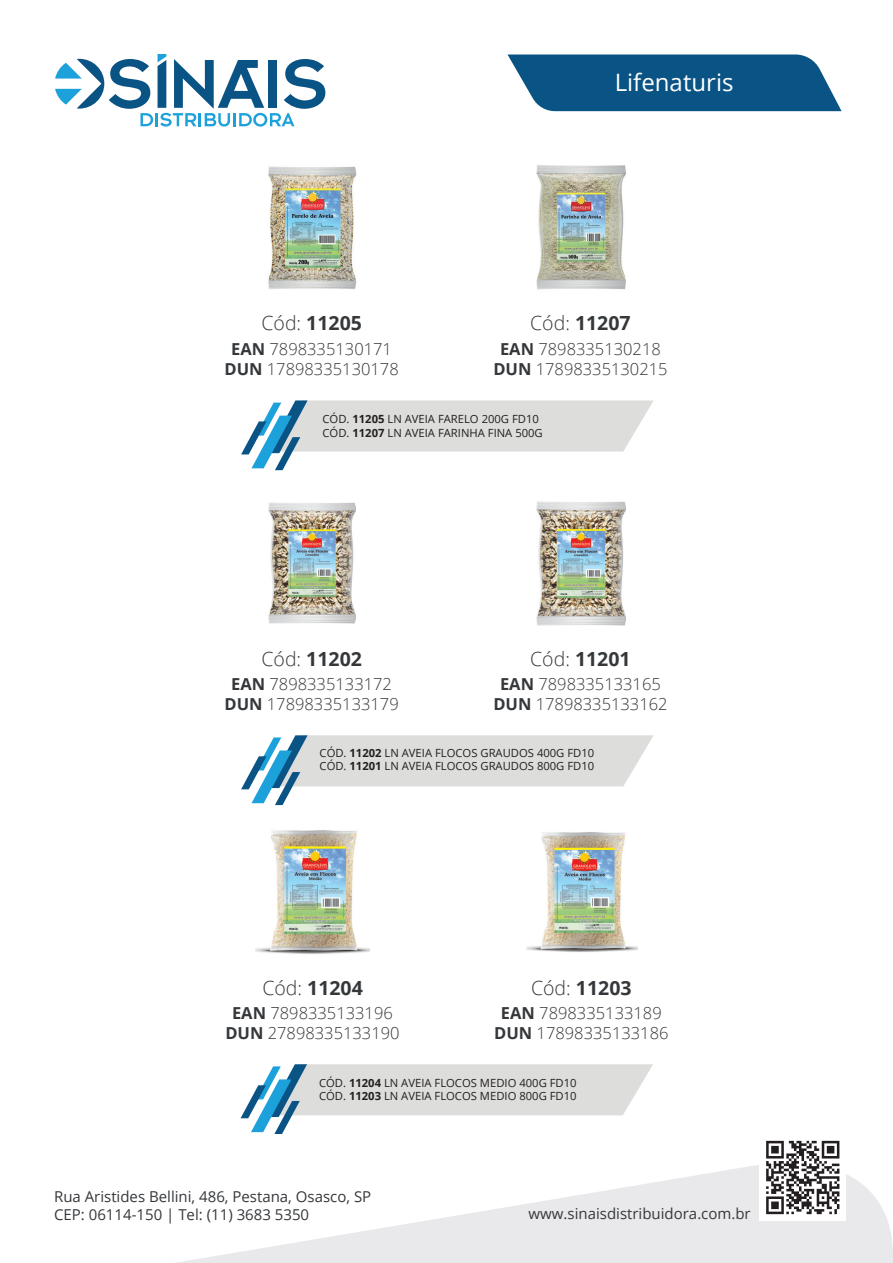
<style>
.page{position:relative;width:893px;height:1263px;background:#fff}
.page>*{position:absolute;margin:0;border:0;box-sizing:border-box;transform-origin:0 0}
.t1{font:24px "Open Sans";color:#fff}
.t2{font:700 19.5px "Open Sans";color:#35383b}
.t3{font:300 16.5px/19.8px "Open Sans";color:#35383b;text-align:center}
.t4{font:15px/18px "Open Sans";color:#35383b}
.t5{font:11.25px/13.5px "Open Sans";color:#231f20}
.s1{font-weight:300}
.s2{font-weight:700}
</style>
<div class="page">
<svg style="left:241px;top:735px;width:413px;height:70px"></svg>
<svg style="left:241px;top:400px;width:413px;height:70px"></svg>
<svg style="left:176px;top:1165px;width:717px;height:98px;fill:#e9e9eb"></svg>
<div style="left:760px;top:1134px;width:86px;height:87px;background:#fff"></div>
<svg style="left:507px;top:55px;width:335px;height:56px;background:#226491"></svg>
<svg style="left:55px;top:54px;width:270px;height:73px"></svg>
<svg style="left:766px;top:1141px;width:73px;height:73px"></svg>
<img style="left:268px;top:166px;width:89px;height:123px">
<img style="left:536px;top:165px;width:90px;height:125px">
<img style="left:268px;top:502px;width:87px;height:122px">
<img style="left:536px;top:502px;width:89px;height:123px">
<svg style="left:241px;top:1064px;width:412px;height:70px"></svg>
<img style="left:256px;top:830px;width:113px;height:124px">
<img style="left:527px;top:832px;width:110px;height:120px">
<h1 class="t1" style="left:615px;top:66px;width:120px">Lifenaturis</h1>
<h2 class="t2" style="left:261px;top:310px;width:102px"><span class="s1">Cód:</span> 11205</h2>
<h2 class="t2" style="left:530px;top:310px;width:102px"><span class="s1">Cód:</span> 11207</h2>
<h3 class="t3" style="left:224px;top:339px;width:176px"><span class="s2">EAN</span> 7898335130171<br><span class="s2">DUN</span> 17898335130178</h3>
<h3 class="t3" style="left:493px;top:339px;width:176px"><span class="s2">EAN</span> 7898335130218<br><span class="s2">DUN</span> 17898335130215</h3>
<p class="t5" style="left:322px;top:412px;width:222px">CÓD. <span class="s2">11205</span> LN AVEIA FARELO 200G FD10<br>CÓD. <span class="s2">11207</span> LN AVEIA FARINHA FINA 500G</p>
<h2 class="t2" style="left:261px;top:645px;width:102px"><span class="s1">Cód:</span> 11202</h2>
<h2 class="t2" style="left:530px;top:645px;width:102px"><span class="s1">Cód:</span> 11201</h2>
<h3 class="t3" style="left:224px;top:674px;width:176px"><span class="s2">EAN</span> 7898335133172<br><span class="s2">DUN</span> 17898335133179</h3>
<h3 class="t3" style="left:493px;top:674px;width:176px"><span class="s2">EAN</span> 7898335133165<br><span class="s2">DUN</span> 17898335133162</h3>
<p class="t5" style="left:320px;top:746px;width:276px">CÓD. <span class="s2">11202</span> LN AVEIA FLOCOS GRAUDOS 400G FD10<br>CÓD. <span class="s2">11201</span> LN AVEIA FLOCOS GRAUDOS 800G FD10</p>
<h2 class="t2" style="left:262px;top:974px;width:102px"><span class="s1">Cód:</span> 11204</h2>
<h2 class="t2" style="left:531px;top:974px;width:102px"><span class="s1">Cód:</span> 11203</h2>
<h3 class="t3" style="left:225px;top:1003px;width:176px"><span class="s2">EAN</span> 7898335133196<br><span class="s2">DUN</span> 27898335133190</h3>
<h3 class="t3" style="left:494px;top:1003px;width:176px"><span class="s2">EAN</span> 7898335133189<br><span class="s2">DUN</span> 17898335133186</h3>
<p class="t5" style="left:319px;top:1075px;width:259px">CÓD. <span class="s2">11204</span> LN AVEIA FLOCOS MEDIO 400G FD10<br>CÓD. <span class="s2">11203</span> LN AVEIA FLOCOS MEDIO 800G FD10</p>
<h3 class="t4" style="left:54px;top:1187px;width:319px">Rua Aristides Bellini, 486, Pestana, Osasco, SP<br>CEP: 06114-150 | Tel: (11) 3683 5350</h3>
<h3 class="t4" style="left:529px;top:1204px;width:224px">www.sinaisdistribuidora.com.br</h3>
</div>
